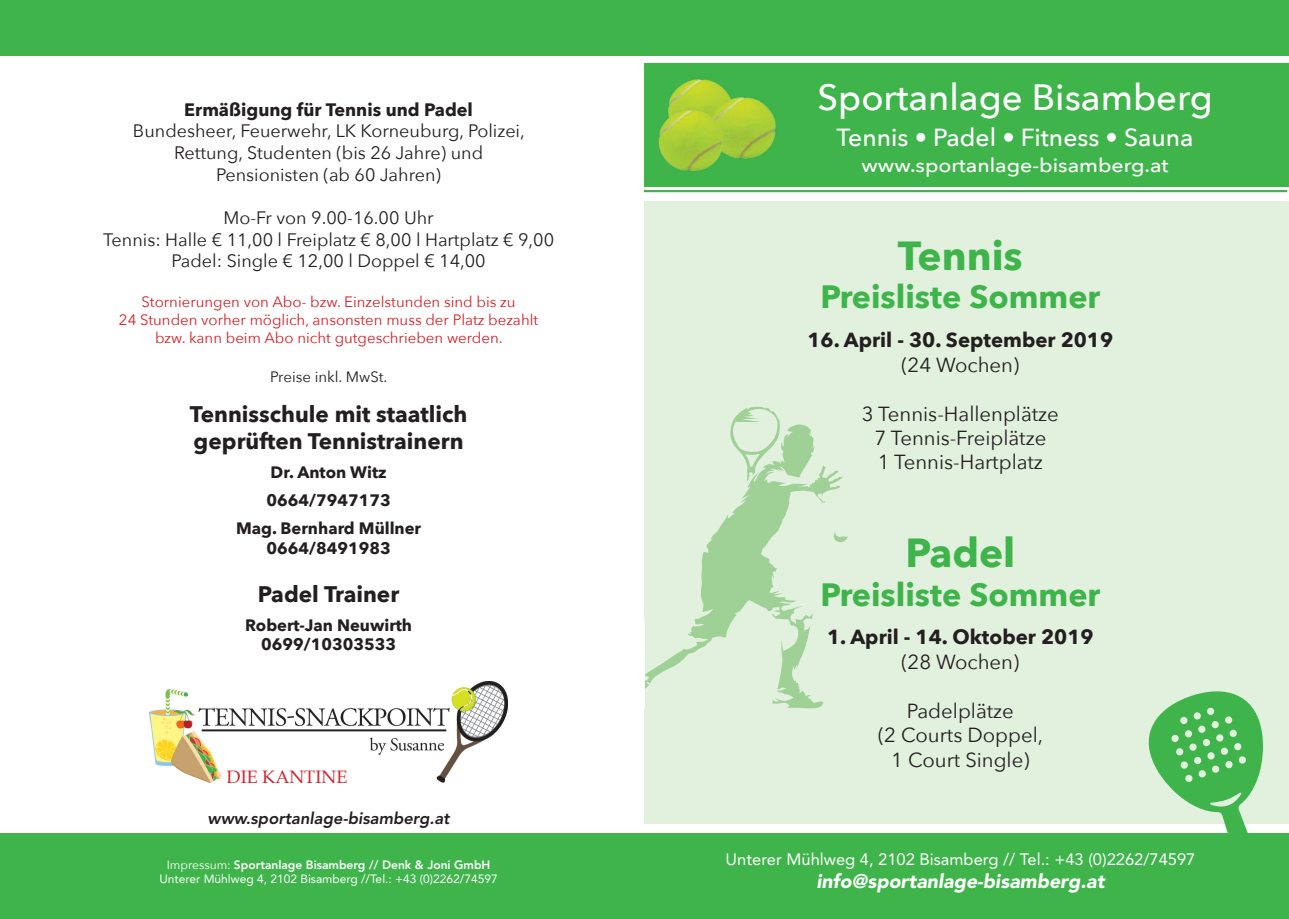
<style>
.page{position:relative;width:1289px;height:919px;background:#fff}
.page>*{position:absolute;margin:0;border:0;box-sizing:border-box;transform-origin:0 0}
.t1{font:700 40.5px "Avenir Next";color:#3eb44b}
.t2{font:500 36.45px "Avenir Next";color:#fff}
.t3{font:700 32.25px "Avenir Next";color:#3eb44b}
.t4{font:500 24.75px "Avenir Next";color:#fff}
.t5{font:700 22.5px/27px "Avenir Next";color:#231f20}
.t6{font:20.4px/24.5px "Avenir Next";color:#231f20;text-align:center}
.t7{font:700 20.4px "Avenir Next";color:#231f20}
.t8{font:italic 900 19.5px "Avenir";color:#fff}
.t9{font:500 19.35px "Avenir Next";color:#fff;scale:1.1 1}
.t10{font:18px/21.6px "Avenir Next";color:#231f20;text-align:center}
.t11{font:700 18px "Avenir Next";color:#231f20}
.t12{font:18px "Palatino";color:#d1232a}
.t13{font:700 16.5px/28.3px "Avenir Next";color:#231f20;text-align:center}
.t14{font:16.5px "Avenir";color:#fff}
.t15{font:italic 800 16.5px "Avenir";color:#231f20}
.t16{font:15px/18px "Avenir Next";color:#d1232a;text-align:center}
.t17{font:15px "Avenir Next";color:#231f20}
.t18{font:12px/14.4px "Avenir";color:#fff;text-align:center}
.s1{font-family:"Avenir Next"}
.s2{font-weight:800}
</style>
<div class="page">
<div style="left:644px;top:63px;width:644px;height:124px;background:#3eb44b"></div>
<hr style="left:644px;top:190px;width:643px;height:2px;background:#3ab54a">
<img style="left:658px;top:79px;width:118px;height:93px">
<div style="left:645px;top:201px;width:643px;height:622px;background:#e2f0de"></div>
<div style="left:0;top:0;width:1288px;height:55px;background:#3eb44b"></div>
<div style="left:0;top:833px;width:1288px;height:85px;background:#3eb44b"></div>
<svg style="left:644px;top:424px;width:198px;height:284px"></svg>
<svg style="left:729px;top:406px;width:51px;height:75px"></svg>
<svg style="left:832px;top:531px;width:15px;height:12px"></svg>
<svg style="left:1141px;top:691px;width:126px;height:142px"></svg>
<img style="left:150px;top:681px;width:357px;height:101px">
<p class="t11" style="left:184px;top:94px;width:290px">Ermäßigung für Tennis und Padel</p>
<p class="t10" style="left:133px;top:120px;width:393px">Bundesheer, Feuerwehr, LK Korneuburg, Polizei,<br>Rettung, Studenten (bis 26 Jahre) und<br>Pensionisten (ab 60 Jahren)</p>
<p class="t10" style="left:103px;top:206px;width:452px">Mo-Fr von 9.00-16.00 Uhr<br>Tennis: Halle € 11,00 l Freiplatz € 8,00 l Hartplatz € 9,00<br>Padel: Single € 12,00 l Doppel € 14,00</p>
<p class="t16" style="left:119px;top:292px;width:421px">Stornierungen von Abo- bzw. Einzelstunden sind bis zu<br>24 Stunden vorher möglich, ansonsten muss der Platz bezahlt bzw. kann beim Abo nicht gutgeschrieben werden.</p>
<p class="t17" style="left:270px;top:364px;width:119px">Preise inkl. MwSt.</p>
<p class="t5" style="left:190px;top:400px;width:279px">Tennisschule mit staatlich geprüften Tennistrainern</p>
<p class="t13" style="left:236px;top:457px;width:187px">Dr. Anton Witz<br>0664/7947173<br>Mag. Bernhard Müllner</p>
<p class="t13" style="left:266px;top:533px;width:126px">0664/8491983</p>
<p class="t5" style="left:258px;top:580px;width:143px">Padel Trainer</p>
<p class="t13" style="left:245px;top:614px;width:168px;line-height:19.8px">Robert-Jan Neuwirth<br>0699/10303533</p>
<p class="t12" style="left:227px;top:761px;width:122px">DIE KANTINE</p>
<h2 class="t2" style="left:817px;top:66px;width:397px">Sportanlage Bisamberg</h2>
<h3 class="t4" style="left:836px;top:116px;width:358px">Tennis • Padel • Fitness • Sauna</h3>
<p class="t9" style="left:861px;top:149px;width:280px">www.sportanlage-bisamberg.at</p>
<h1 class="t1" style="left:897px;top:220px;width:126px">Tennis</h1>
<h3 class="t3" style="left:820px;top:269px;width:281px">Preisliste Sommer</h3>
<p class="t7" style="left:807px;top:322px;width:307px">16. April - 30. September 2019</p>
<p class="t6" style="left:901px;top:351px;width:119px">(24 Wochen)</p>
<p class="t6" style="left:861px;top:400px;width:198px">3 Tennis-Hallenplätze<br>7 Tennis-Freiplätze<br>1 Tennis-Hartplatz</p>
<h1 class="t1" style="left:905px;top:517px;width:111px">Padel</h1>
<h3 class="t3" style="left:820px;top:566px;width:281px">Preisliste Sommer</h3>
<p class="t7" style="left:827px;top:619px;width:268px">1. April - 14. Oktober 2019</p>
<p class="t6" style="left:901px;top:648px;width:119px">(28 Wochen)</p>
<p class="t6" style="left:878px;top:697px;width:166px">Padelplätze<br>(2 Courts Doppel,<br>1 Court Single)</p>
<p class="t15" style="left:207px;top:808px;width:244px">www.sportanlage-bisamberg.at</p>
<p class="t18" style="left:159px;top:857px;width:340px"><span class="s1">Impressum:</span> <span class="s2">Sportanlage Bisamberg // Denk &amp; Joni GmbH<br></span>Unterer Mühlweg 4, 2102 Bisamberg //Tel.: +43 (0)2262/74597</p>
<p class="t14" style="left:725px;top:849px;width:471px">Unterer Mühlweg 4, 2102 Bisamberg // Tel.: +43 (0)2262/74597</p>
<p class="t8" style="left:816px;top:869px;width:290px">info@sportanlage-bisamberg.at</p>
</div>
